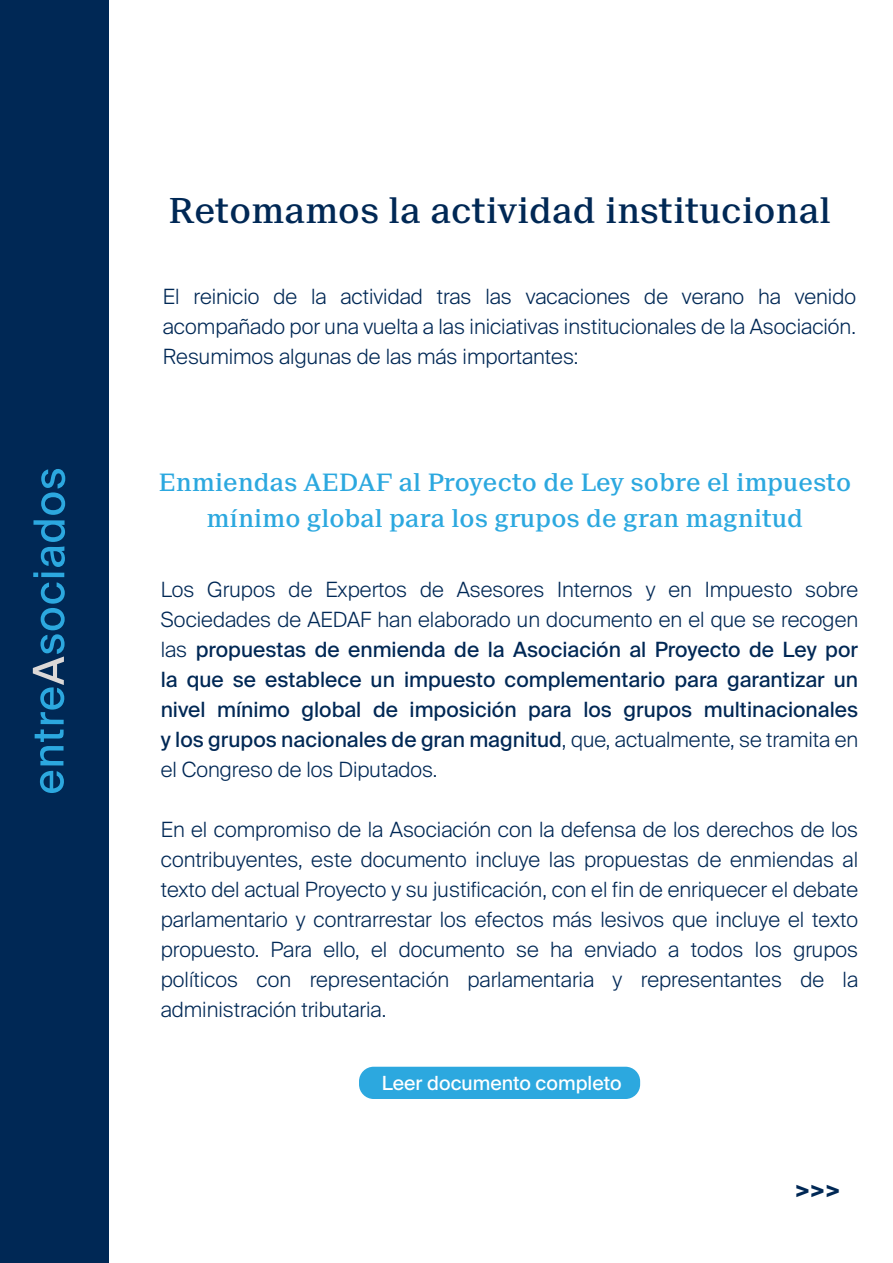
<style>
.page{position:relative;width:893px;height:1263px;background:#fff}
.page>*{position:absolute;margin:0;border:0;box-sizing:border-box;transform-origin:0 0}
.t1{font:500 34.5px "Suisse Neue";color:#002855}
.t2{font:500 24px/36px "Suisse Neue";color:#2ca8df;text-align:center}
.t3{font:700 22.5px "Suisse Intl";color:#002855}
.t4{font:300 21px/30px "Suisse Intl";color:#002855;text-align:justify}
.t5{font:21px/30px "Suisse Intl";color:#002855;text-align:justify}
.t6{font:19.5px "Suisse Intl";color:#fff}
.s1{font-weight:300}
</style>
<div class="page">
<div style="left:0;top:0;width:109px;height:1263px;background:#002855"></div>
<svg style="left:33px;top:469px;width:32px;height:324px"></svg>
<div style="left:359px;top:1067px;width:281px;height:32px;background:#2ca8df;border-radius:15px"></div>
<h1 class="t1" style="left:168px;top:190px;width:664px">Retomamos la actividad institucional</h1>
<p class="t4" style="left:163px;top:281px;width:695px">El reinicio de la actividad tras las vacaciones de verano ha venido acompañado por una vuelta a las iniciativas institucionales de la Asociación.<br>Resumimos algunas de las más importantes:</p>
<p class="t2" style="left:159px;top:464px;width:694px">Enmiendas AEDAF al Proyecto de Ley sobre el impuesto mínimo global para los grupos de gran magnitud</p>
<p class="t5" style="left:161px;top:574px;width:699px"><span class="s1">Los Grupos de Expertos de Asesores Internos y en Impuesto sobre Sociedades de AEDAF han elaborado un documento en el que se recogen las</span> propuestas de enmienda de la Asociación al Proyecto de Ley por la que se establece un impuesto complementario para garantizar un nivel mínimo global de imposición para los grupos multinacionales y los grupos nacionales de gran magnitud<span class="s1">, que, actualmente, se tramita en el Congreso de los Diputados.</span></p>
<p class="t4" style="left:161px;top:815px;width:699px">En el compromiso de la Asociación con la defensa de los derechos de los contribuyentes, este documento incluye las propuestas de enmiendas al texto del actual Proyecto y su justificación, con el fin de enriquecer el debate parlamentario y contrarrestar los efectos más lesivos que incluye el texto propuesto. Para ello, el documento se ha enviado a todos los grupos políticos con representación parlamentaria y representantes de la administración tributaria.</p>
<p class="t6" style="left:382px;top:1071px;width:241px">Leer documento completo</p>
<p class="t3" style="left:795px;top:1176px;width:47px">&gt;&gt;&gt;</p>
</div>
